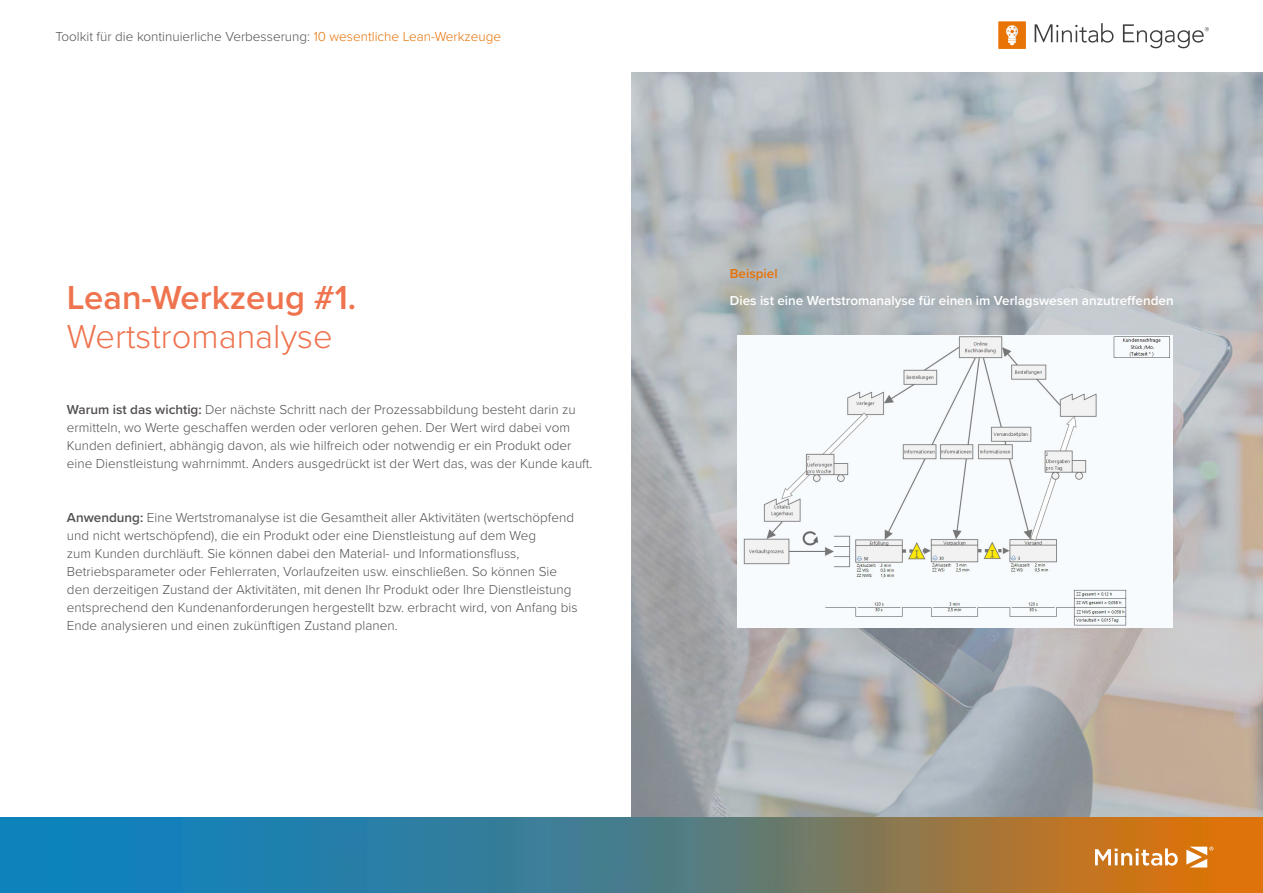
<style>
.page{position:relative;width:1263px;height:893px;background:#fff}
.page>*{position:absolute;margin:0;border:0;box-sizing:border-box;transform-origin:0 0}
.t1{font:600 34.5px "Proxima Nova";color:#ee734e}
.t2{font:300 34.5px "Proxima Nova";color:#ee734e}
.t3{font:300 13.5px/18px "Proxima Nova";color:#545051}
.t4{font:600 13.5px "Proxima Nova";color:#fff}
.t5{font:600 13.5px "Proxima Nova";color:#e77204}
.s1{color:#e77204}
.s2{font-weight:600}
</style>
<div class="page">
<div style="left:998px;top:21px;width:28px;height:28px;background:#e97406"></div>
<svg style="left:1006px;top:25px;width:12px;height:20px"></svg>
<svg style="left:1034px;top:23px;width:79px;height:20px"></svg>
<svg style="left:1123px;top:24px;width:86px;height:24px"></svg>
<img style="left:631px;top:72px;width:632px;height:746px">
<img style="left:0;top:818px;width:1263px;height:75px">
<svg style="left:1095px;top:848px;width:83px;height:18px"></svg>
<svg style="left:1186px;top:847px;width:27px;height:20px"></svg>
<img style="left:738px;top:335px;width:434px;height:292px">
<p class="t3" style="left:55px;top:27px;width:447px">Toolkit für die kontinuierliche Verbesserung: <span class="s1">10 wesentliche Lean-Werkzeuge</span></p>
<h1 class="t1" style="left:67px;top:271px;width:291px">Lean-Werkzeug #1.</h1>
<h1 class="t2" style="left:67px;top:310px;width:267px">Wertstromanalyse</h1>
<p class="t3" style="left:67px;top:399px;width:527px"><span class="s2">Warum ist das wichtig:</span> Der nächste Schritt nach der Prozessabbildung besteht darin zu ermitteln, wo Werte geschaffen werden oder verloren gehen. Der Wert wird dabei vom Kunden definiert, abhängig davon, als wie hilfreich oder notwendig er ein Produkt oder eine Dienstleistung wahrnimmt. Anders ausgedrückt ist der Wert das, was der Kunde kauft.</p>
<p class="t3" style="left:67px;top:507px;width:512px"><span class="s2">Anwendung:</span> Eine Wertstromanalyse ist die Gesamtheit aller Aktivitäten (wertschöpfend und nicht wertschöpfend), die ein Produkt oder eine Dienstleistung auf dem Weg<br>zum Kunden durchläuft. Sie können dabei den Material- und Informationsfluss, Betriebsparameter oder Fehlerraten, Vorlaufzeiten usw. einschließen. So können Sie den derzeitigen Zustand der Aktivitäten, mit denen Ihr Produkt oder Ihre Dienstleistung entsprechend den Kundenanforderungen hergestellt bzw. erbracht wird, von Anfang bis Ende analysieren und einen zukünftigen Zustand planen.</p>
<p class="t5" style="left:730px;top:263px;width:49px">Beispiel</p>
<p class="t4" style="left:730px;top:290px;width:445px">Dies ist eine Wertstromanalyse für einen im Verlagswesen anzutreffenden</p>
</div>
